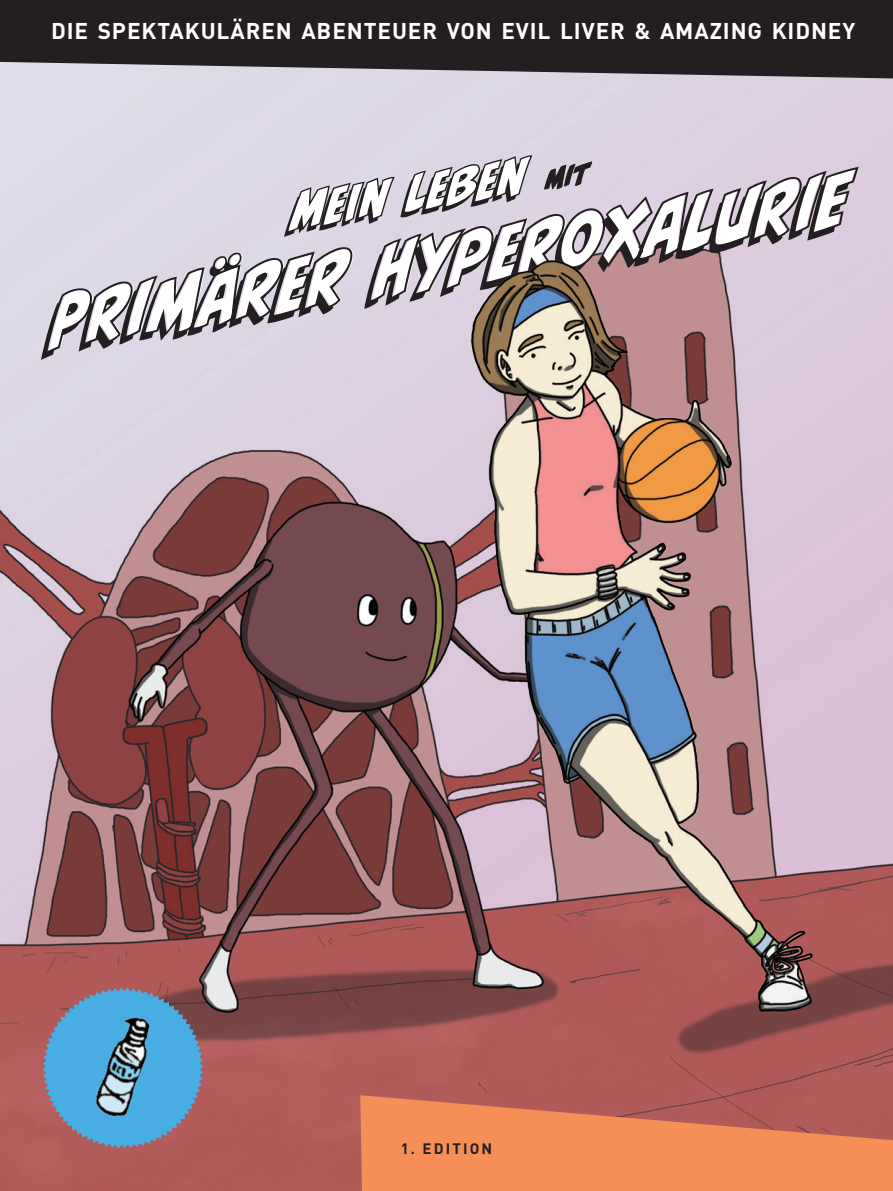
<style>
.page{position:relative;width:893px;height:1191px;background:#fff}
.page>*{position:absolute;margin:0;border:0;box-sizing:border-box;transform-origin:0 0}
.t1{font:67.5px "CC Biff Bam Boom";color:#fff}
.t2{font:45px "CC Biff Bam Boom";color:#fff}
.t3{font:700 22.5px "DIN Pro";letter-spacing:.04em;color:#fff}
.t4{font:700 15px "DIN Pro";letter-spacing:.14em;color:#231f20}
.s1{font-size:25.5px;color:#231f20}
</style>
<div class="page">
<svg style="left:41px;top:167px;width:818px;height:58px;fill:#ddd1e2"></svg>
<svg style="left:284px;top:155px;width:308px;height:70px"></svg>
<img style="left:0;top:225px;width:893px;height:966px">
<svg style="left:0;top:0;width:893px;height:78px;fill:#231f20"></svg>
<svg style="left:43px;top:987px;width:160px;height:161px"></svg>
<img style="left:79px;top:984px;width:83px;height:144px">
<svg style="left:360px;top:1095px;width:533px;height:96px;fill:#f68e57"></svg>
<p class="t3" style="left:51px;top:13px;width:806px">DIE SPEKTAKULÄREN ABENTEUER VON EVIL LIVER &amp; AMAZING KIDNEY</p>
<h2 class="t2" style="left:287px;top:175px;width:300px;rotate:-9deg">Mein leben <span class="s1">mit</span></h2>
<h1 class="t1" style="left:47px;top:268px;width:804px;rotate:-9deg">Primärer Hyperoxalurie</h1>
<p class="t4" style="left:401px;top:1136px;width:93px">1. EDITION</p>
</div>
